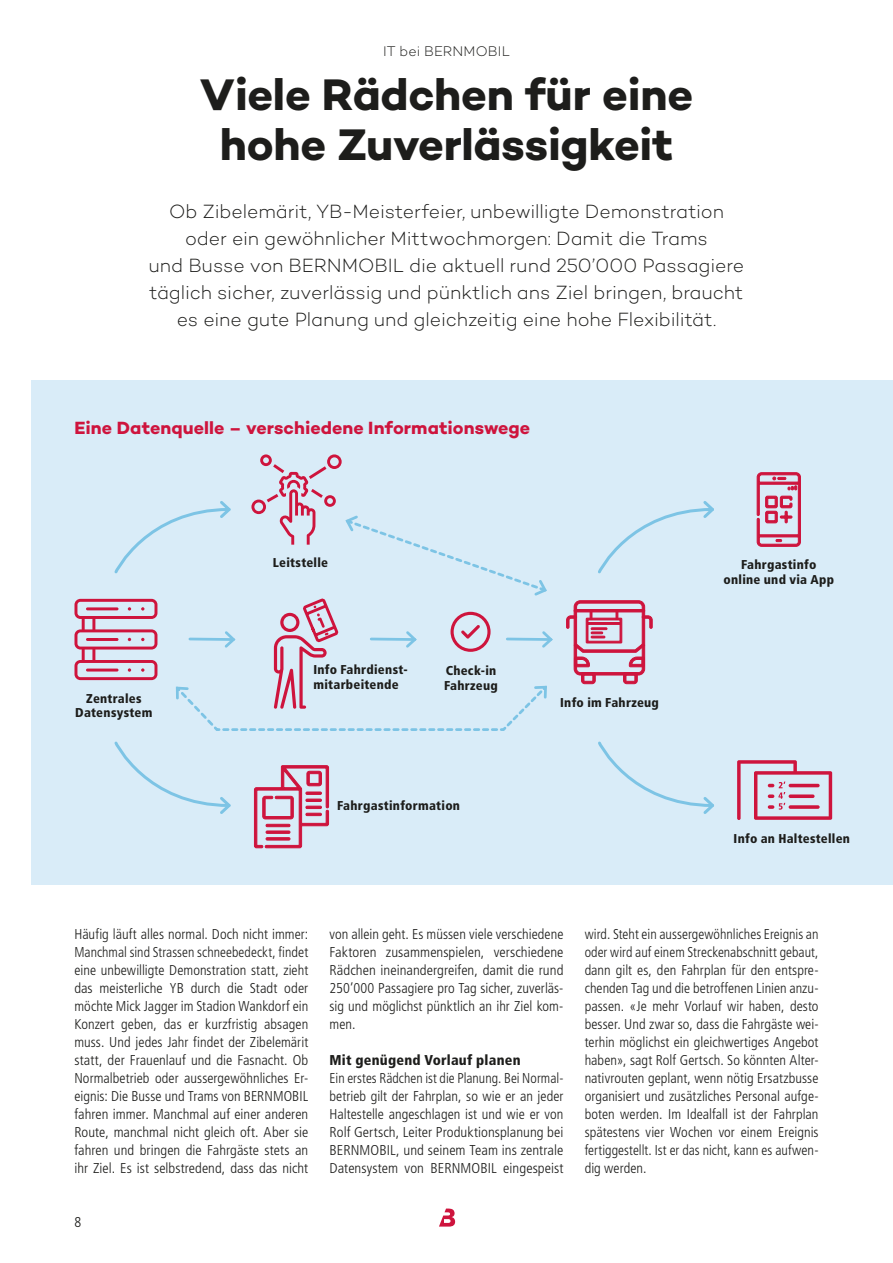
<style>
.page{position:relative;width:893px;height:1263px;background:#fff}
.page>*{position:absolute;margin:0;border:0;box-sizing:border-box;transform-origin:0 0}
.t1{font:700 45px/49.5px "Campton";letter-spacing:-.005em;color:#1d1d1b;text-align:center}
.t2{font:300 19.5px/27px "Campton";letter-spacing:-.005em;color:#1d1d1b;text-align:center}
.t3{font:700 18px "Campton";letter-spacing:.005em;color:#ce143d}
.t4{font:300 condensed 14.25px/18px "Frutiger LT Std";letter-spacing:.005em;color:#1d1d1b;text-align:justify}
.t5{font:300 condensed 14.25px/18px "Frutiger LT Std";letter-spacing:.005em;color:#1d1d1b;text-align:justify;scale:.96 1}
.t6{font:900 condensed 14.25px "Frutiger LT Std";letter-spacing:.015em;color:#1d1d1b}
.t7{font:300 14.25px "Campton";letter-spacing:.01em;color:#1d1d1b}
.t8{font:900 condensed 12.9px/14.7px "Frutiger LT Std";letter-spacing:.02em;color:#1d1d1b;text-align:center}
</style>
<div class="page">
<svg style="left:439px;top:1208px;width:16px;height:18px"></svg>
<div style="left:32px;top:380px;width:861px;height:504px;background:#d9ecf8"></div>
<svg style="left:566px;top:600px;width:87px;height:84px"></svg>
<svg style="left:756px;top:472px;width:45px;height:75px"></svg>
<svg style="left:737px;top:760px;width:95px;height:60px"></svg>
<svg style="left:254px;top:765px;width:75px;height:83px"></svg>
<svg style="left:74px;top:454px;width:479px;height:277px"></svg>
<svg style="left:598px;top:501px;width:116px;height:73px"></svg>
<svg style="left:114px;top:741px;width:117px;height:73px"></svg>
<svg style="left:598px;top:741px;width:116px;height:73px"></svg>
<p class="t7" style="left:383px;top:42px;width:128px">IT bei BERNMOBIL</p>
<h1 class="t1" style="left:200px;top:70px;width:495px">Viele Rädchen für eine hohe Zuverlässigkeit</h1>
<p class="t2" style="left:149px;top:198px;width:597px">Ob Zibelemärit, YB-Meisterfeier, unbewilligte Demonstration oder ein gewöhnlicher Mittwochmorgen: Damit die Trams<br>und Busse von BERNMOBIL die aktuell rund 250’000 Passagiere täglich sicher, zuverlässig und pünktlich ans Ziel bringen, braucht es eine gute Planung und gleichzeitig eine hohe Flexibilität.</p>
<p class="t3" style="left:74px;top:417px;width:457px">Eine Datenquelle – verschiedene Informationswege</p>
<p class="t8" style="left:75px;top:691px;width:79px">Zentrales<br>Datensystem</p>
<p class="t8" style="left:273px;top:555px;width:57px">Leitstelle</p>
<p class="t8" style="left:313px;top:662px;width:95px;text-align:left">Info Fahrdienst&shy;mitarbeitende</p>
<p class="t8" style="left:444px;top:663px;width:55px;text-align:left">Check-in<br>Fahrzeug</p>
<p class="t8" style="left:337px;top:798px;width:124px">Fahrgastinformation</p>
<p class="t8" style="left:560px;top:695px;width:100px">Info im Fahrzeug</p>
<p class="t8" style="left:723px;top:557px;width:112px">Fahrgastinfo online und via App</p>
<p class="t8" style="left:734px;top:831px;width:118px">Info an Haltestellen</p>
<p class="t4" style="left:74px;top:925px;width:235px">Häufig läuft alles normal. Doch nicht immer:<br>Manchmal sind Strassen schneebedeckt, findet eine unbewilligte Demonstration statt, zieht das meisterliche YB durch die Stadt oder möchte Mick Jagger im Stadion Wankdorf ein Konzert geben, das er kurzfristig absagen muss. Und jedes Jahr findet der Zibelemärit statt, der Frauenlauf und die Fasnacht. Ob Normalbetrieb oder aussergewöhnliches Er&shy;eignis: Die Busse und Trams von BERNMOBIL fahren immer. Manchmal auf einer anderen Route, manchmal nicht gleich oft. Aber sie fahren und bringen die Fahrgäste stets an ihr Ziel. Es ist selbstredend, dass das nicht</p>
<p class="t4" style="left:330px;top:925px;width:235px">von allein geht. Es müssen viele verschiedene Faktoren zusammenspielen, verschiedene Rädchen ineinandergreifen, damit die rund 250’000 Passagiere pro Tag sicher, zuverläs&shy;sig und möglichst pünktlich an ihr Ziel kom&shy;men.</p>
<p class="t6" style="left:330px;top:1051px;width:193px">Mit genügend Vorlauf planen</p>
<p class="t5" style="left:330px;top:1069px;width:245px">Ein erstes Rädchen ist die Planung. Bei Normal&shy;betrieb gilt der Fahrplan, so wie er an jeder Haltestelle angeschlagen ist und wie er von Rolf Gertsch, Leiter Produktionsplanung bei BERNMOBIL, und seinem Team ins zentrale Datensystem von BERNMOBIL eingespeist</p>
<p class="t4" style="left:74px;top:1213px;width:8px">8</p>
<p class="t4" style="left:585px;top:925px;width:235px">wird. Steht ein aussergewöhnliches Ereignis an oder wird auf einem Streckenabschnitt gebaut, dann gilt es, den Fahrplan für den entspre&shy;chenden Tag und die betroffenen Linien anzu&shy;passen. «Je mehr Vorlauf wir haben, desto besser. Und zwar so, dass die Fahrgäste wei&shy;terhin möglichst ein gleichwertiges Angebot haben», sagt Rolf Gertsch. So könnten Alter&shy;nativrouten geplant, wenn nötig Ersatzbusse organisiert und zusätzliches Personal aufge&shy;boten werden. Im Idealfall ist der Fahrplan spätestens vier Wochen vor einem Ereignis fertiggestellt. Ist er das nicht, kann es aufwen&shy;dig werden.</p>
</div>
